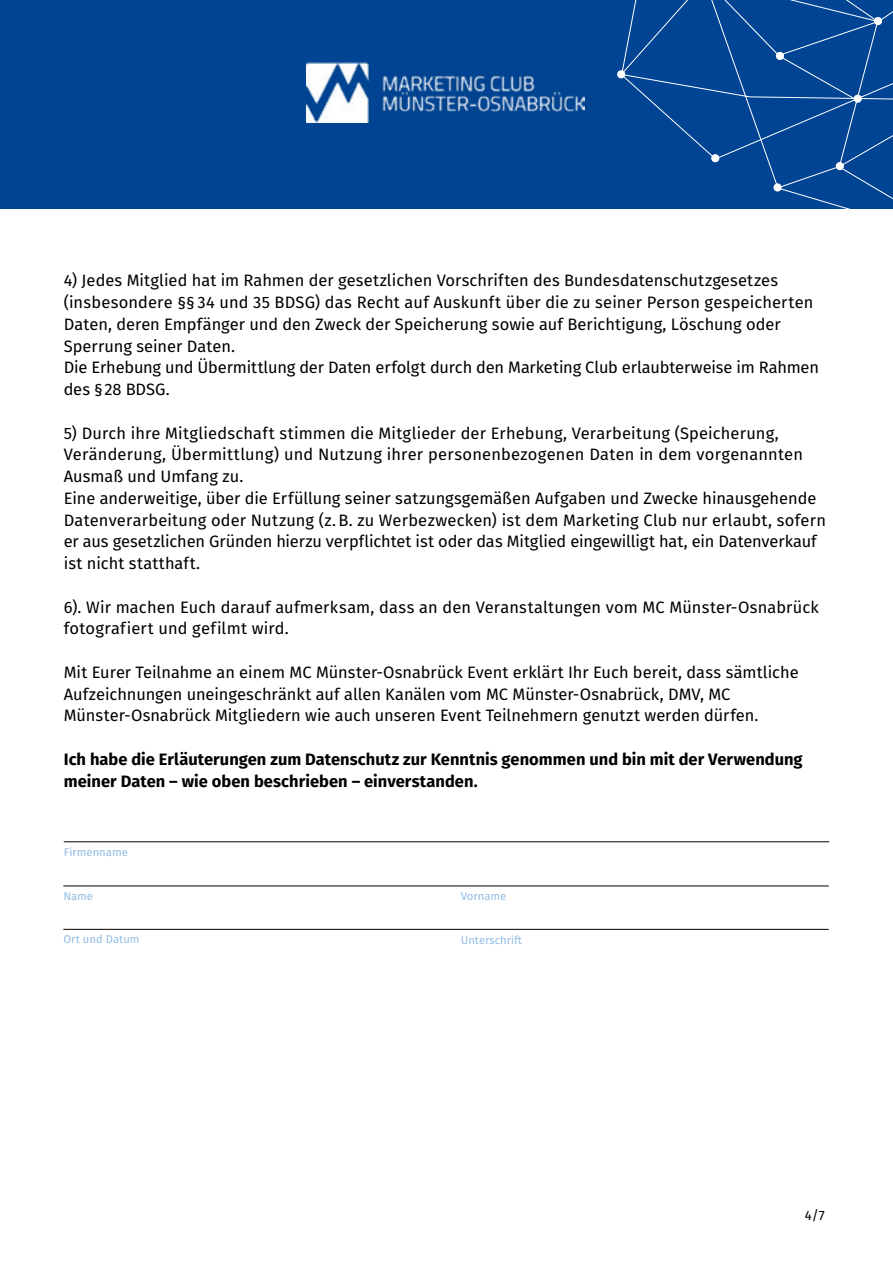
<style>
.page{position:relative;width:893px;height:1263px;background:#fff}
.page>*{position:absolute;margin:0;border:0;box-sizing:border-box;transform-origin:0 0}
.t1{font:16.5px/21.8px "Fira Sans";letter-spacing:.005em;color:#000}
.t2{font:700 16.5px/21.8px "Fira Sans";letter-spacing:.005em;color:#000}
.t3{font:13.5px "Fira Sans OT";color:#000}
.t4{font:11.25px "Fira Sans OT";color:#92bce3}
</style>
<div class="page">
<div style="left:0;top:0;width:893px;height:208px;background:#004493"></div>
<svg style="left:620px;top:0;width:273px;height:209px"></svg>
<hr style="left:63px;top:885px;width:766px;height:1px;background:#000">
<hr style="left:63px;top:929px;width:766px;height:1px;background:#000">
<hr style="left:64px;top:841px;width:765px;height:1px;background:#000">
<img style="left:306px;top:63px;width:279px;height:59px">
<p class="t1" style="left:64px;top:269px;width:757px">4) Jedes Mitglied hat im Rahmen der gesetzlichen Vorschriften des Bundesdatenschutzgesetzes (insbesondere §§ 34 und 35 BDSG) das Recht auf Auskunft über die zu seiner Person gespeicherten Daten, deren Empfänger und den Zweck der Speicherung sowie auf Berichtigung, Löschung oder Sperrung seiner Daten.<br>Die Erhebung und Übermittlung der Daten erfolgt durch den Marketing Club erlaubterweise im Rahmen des §28 BDSG.</p>
<p class="t1" style="left:64px;top:421px;width:764px">5) Durch ihre Mitgliedschaft stimmen die Mitglieder der Erhebung, Verarbeitung (Speicherung, Veränderung, Übermittlung) und Nutzung ihrer personenbezogenen Daten in dem vorgenannten Ausmaß und Umfang zu.<br>Eine anderweitige, über die Erfüllung seiner satzungsgemäßen Aufgaben und Zwecke hinausgehende Datenverarbeitung oder Nutzung (z.B. zu Werbezwecken) ist dem Marketing Club nur erlaubt, sofern er aus gesetzlichen Gründen hierzu verpflichtet ist oder das Mitglied eingewilligt hat, ein Datenverkauf ist nicht statthaft.</p>
<p class="t1" style="left:64px;top:595px;width:757px">6). Wir machen Euch darauf aufmerksam, dass an den Veranstaltungen vom MC Münster-Osnabrück fotografiert und gefilmt wird.</p>
<p class="t1" style="left:64px;top:661px;width:736px">Mit Eurer Teilnahme an einem MC Münster-Osnabrück Event erklärt Ihr Euch bereit, dass sämtliche<br>Aufzeichnungen uneingeschränkt auf allen Kanälen vom MC Münster-Osnabrück, DMV, MC<br>Münster-Osnabrück Mitgliedern wie auch unseren Event Teilnehmern genutzt werden dürfen.</p>
<p class="t2" style="left:64px;top:747px;width:740px">Ich habe die Erläuterungen zum Datenschutz zur Kenntnis genommen und bin mit der Verwendung meiner Daten – wie oben beschrieben – einverstanden.</p>
<p class="t4" style="left:64px;top:844px;width:66px">Firmenname</p>
<p class="t4" style="left:63px;top:888px;width:31px">Name</p>
<p class="t4" style="left:63px;top:931px;width:78px">Ort und Datum</p>
<p class="t4" style="left:461px;top:888px;width:47px">Vorname</p>
<p class="t4" style="left:461px;top:932px;width:63px">Unterschrift</p>
<p class="t3" style="left:805px;top:1206px;width:22px">4/7</p>
</div>
